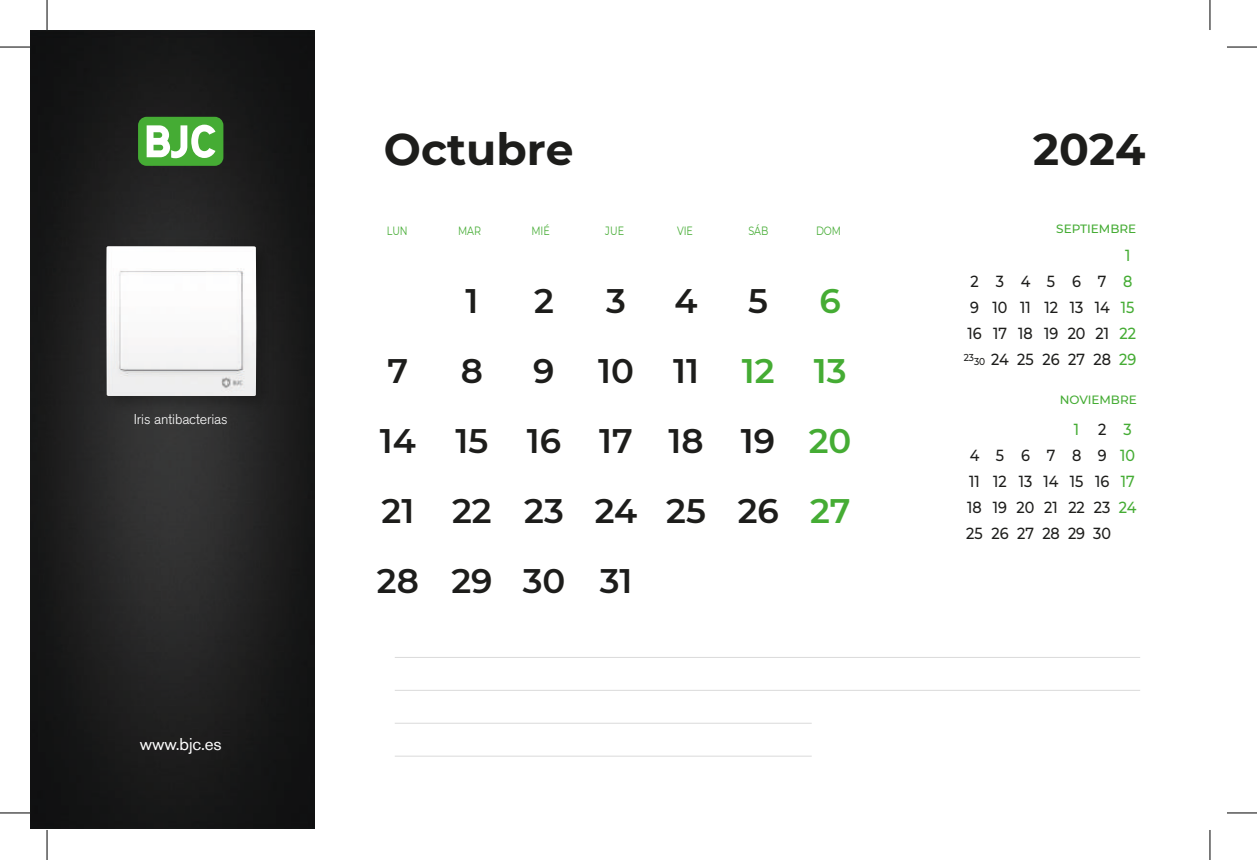
<style>
.page{position:relative;width:1257px;height:860px;background:#fff}
.page>*{position:absolute;margin:0;border:0;box-sizing:border-box;transform-origin:0 0}
.t1{font:700 44px "Montserrat";color:#1d1d1b}
.t2{font:600 34px/70px "Montserrat";color:#1d1d1b}
.t3{font:600 34px "Montserrat";color:#45ac34}
.t4{font:17px "Akzidenz Grotesk BE";letter-spacing:-.01em;color:#fff}
.t5{font:500 16px/26px "Montserrat";color:#1d1d1b;scale:.9 1}
.t6{font:500 16px "Montserrat";letter-spacing:1.16em;color:#1d1d1b;scale:.9 1}
.t7{font:500 16px "Montserrat";color:#45ac34;scale:.9 1}
.t8{font:300 14.2px "Akzidenz Grotesk BE";letter-spacing:-.01em;color:#fff}
.t9{font:12px "Montserrat";color:#45ac34;scale:.8 1}
.t10{font:500 12px "Montserrat";color:#45ac34}
.s1{color:#45ac34}
.s2{font-size:10px}
</style>
<div class="page">
<hr style="left:395px;top:656px;width:744px;height:1px;background:#dadada">
<hr style="left:395px;top:689px;width:744px;height:1px;background:#dadada">
<hr style="left:395px;top:722px;width:416px;height:1px;background:#dadada">
<hr style="left:395px;top:755px;width:416px;height:1px;background:#dadada">
<hr style="left:1226px;top:47px;width:30px;height:1px;background:#000">
<hr style="left:1226px;top:812px;width:30px;height:1px;background:#000">
<hr style="left:1209px;top:0;width:1px;height:30px;background:#000">
<hr style="left:1209px;top:829px;width:1px;height:30px;background:#000">
<img style="left:30px;top:30px;width:284px;height:798px">
<hr style="left:47px;top:829px;width:1px;height:30px;background:#000">
<hr style="left:47px;top:0;width:1px;height:30px;background:#000">
<hr style="left:0;top:812px;width:30px;height:1px;background:#000">
<hr style="left:0;top:47px;width:30px;height:1px;background:#000">
<div style="left:138px;top:117px;width:85px;height:49px;background:#45ac34;border-radius:9px"></div>
<svg style="left:147px;top:125px;width:68px;height:33px"></svg>
<img style="left:94px;top:234px;width:186px;height:185px">
<img style="left:106px;top:246px;width:150px;height:150px">
<p class="t8" style="left:134px;top:411px;width:95px">Iris antibacterias</p>
<p class="t4" style="left:140px;top:734px;width:83px">www.bjc.es</p>
<h1 class="t1" style="left:384px;top:122px;width:191px">Octubre</h1>
<p class="t9" style="left:386px;top:223px;width:28px">LUN</p>
<p class="t9" style="left:458px;top:223px;width:30px">MAR</p>
<p class="t9" style="left:531px;top:223px;width:25px">MIÉ</p>
<p class="t9" style="left:605px;top:223px;width:25px">JUE</p>
<p class="t9" style="left:677px;top:223px;width:22px">VIE</p>
<p class="t9" style="left:748px;top:223px;width:26px">SÁB</p>
<p class="t9" style="left:816px;top:223px;width:33px">DOM</p>
<h2 class="t2" style="left:465px;top:265px;width:14px">1</h2>
<h2 class="t2" style="left:534px;top:265px;width:21px">2</h2>
<h2 class="t2" style="left:606px;top:265px;width:21px">3</h2>
<h2 class="t2" style="left:674px;top:265px;width:25px">4</h2>
<h2 class="t2" style="left:748px;top:265px;width:21px">5</h2>
<h2 class="t3" style="left:819px;top:279px;width:23px">6</h2>
<h2 class="t2" style="left:377px;top:335px;width:476px;text-indent:365px"><span class="s1">12 13<br></span>14 15 16 17 18 19 <span class="s1">20<br></span>21 22 23 24 25 26 <span class="s1">27<br></span>28 29 30 31</h2>
<h2 class="t2" style="left:387px;top:335px;width:22px">7</h2>
<h2 class="t2" style="left:461px;top:335px;width:24px">8</h2>
<h2 class="t2" style="left:533px;top:335px;width:23px">9</h2>
<h2 class="t2" style="left:598px;top:335px;width:102px">10 11</h2>
<h1 class="t1" style="left:1033px;top:122px;width:114px">2024</h1>
<p class="t10" style="left:1056px;top:221px;width:81px">SEPTIEMBRE</p>
<p class="t7" style="left:1124px;top:245px;width:7px">1</p>
<p class="t6" style="left:970px;top:271px;width:181px">234567<span class="s1">8</span></p>
<p class="t5" style="left:970px;top:294px;width:184px">9 10 11 12 13 14 <span class="s1">15</span></p>
<p class="t5" style="left:967px;top:320px;width:189px">16 17 18 19 20 21 <span class="s1">22</span></p>
<p class="t5" style="left:963px;top:346px;width:193px"><sup>23</sup><span class="s2">30</span> 24 25 26 27 28 <span class="s1">29</span></p>
<p class="t10" style="left:1059px;top:392px;width:79px">NOVIEMBRE</p>
<p class="t5" style="left:966px;top:416px;width:191px;text-indent:108px"><span class="s1">1</span>2<span class="s1">3<br></span>456789<span class="s1">10<br></span>11 12 13 14 15 16 <span class="s1">17<br></span>18 19 20 21 22 23 <span class="s1">24<br></span>25 26 27 28 29 30</p>
</div>
